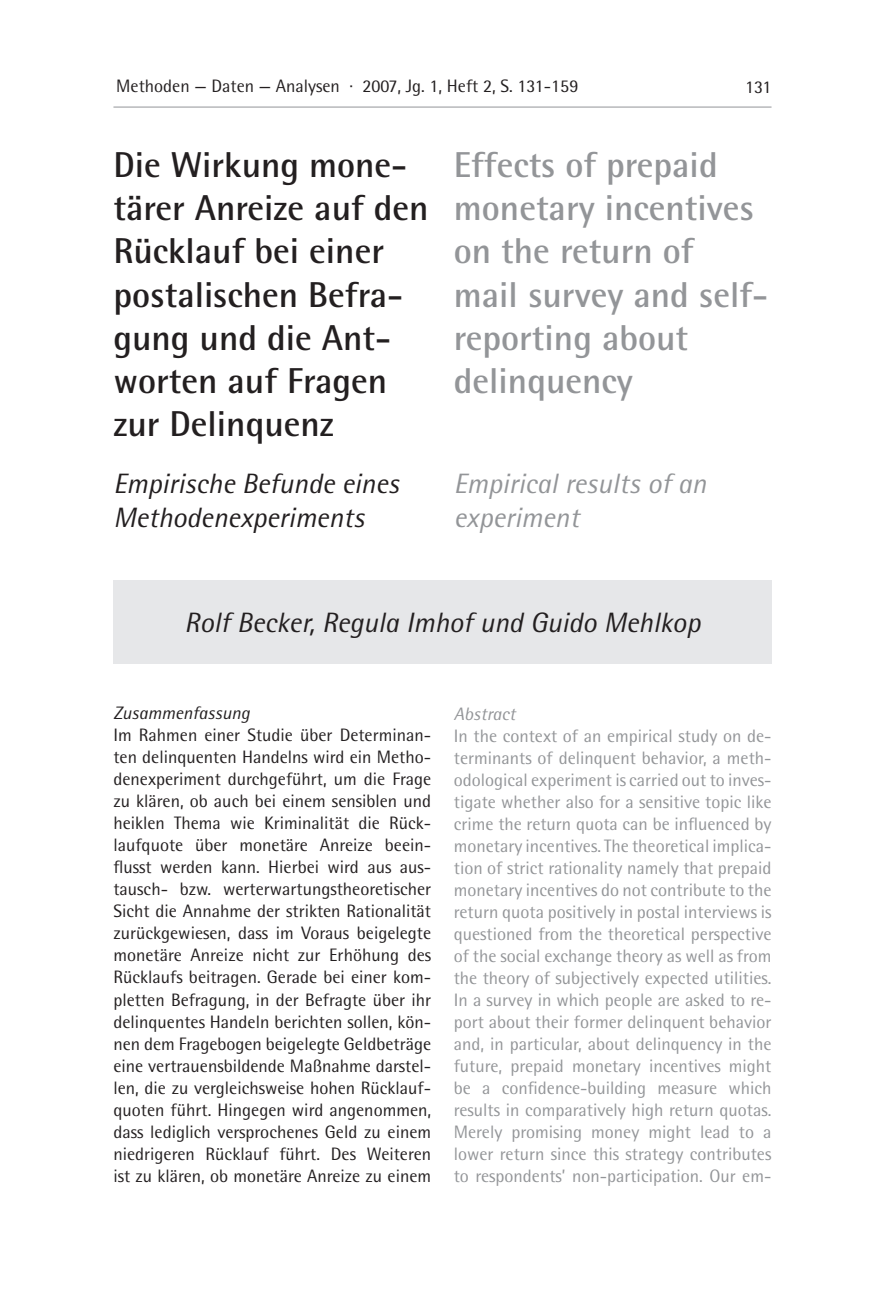
<style>
.page{position:relative;width:885px;height:1316px;background:#fff}
.page>*{position:absolute;margin:0;border:0;box-sizing:border-box;transform-origin:0 0}
.t1{font:700 36px/43.2px "Rotis Semi Sans";color:#231f20}
.t2{font:700 36px/43.2px "Rotis Semi Sans";color:#939598}
.t3{font:italic 28px/33.6px "Rotis Semi Sans";color:#231f20}
.t4{font:italic 28px/33.6px "Rotis Semi Sans";color:#939598}
.t5{font:18px/22px "Rotis Semi Sans";color:#231f20;text-align:justify}
.t6{font:18px/22px "Rotis Semi Sans";color:#939598;text-align:justify}
.t7{font:italic 18px "Rotis Semi Sans";color:#231f20}
.t8{font:italic 18px "Rotis Semi Sans";color:#939598}
</style>
<div class="page">
<hr style="left:113px;top:107px;width:658px;height:1px;background:#939598">
<div style="left:113px;top:580px;width:658px;height:83px;background:#e6e7e9"></div>
<p class="t5" style="left:116px;top:75px;width:463px">Methoden — Daten — Analysen · 2007, Jg. 1, Heft 2, S. 131-159</p>
<p class="t5" style="left:745px;top:75px;width:28px">131</p>
<h1 class="t1" style="left:113px;top:142px;width:316px">Die Wirkung mone&shy;tärer Anreize auf den<br>Rücklauf bei einer postalischen Befra&shy;gung und die Ant&shy;worten auf Fragen zur Delinquenz</h1>
<h1 class="t2" style="left:454px;top:142px;width:316px">Effects of prepaid monetary incentives on the return of<br>mail survey and self&shy;reporting about delinquency</h1>
<h2 class="t3" style="left:113px;top:466px;width:287px">Empirische Befunde eines<br>Methodenexperiments</h2>
<h2 class="t4" style="left:454px;top:466px;width:254px">Empirical results of an experiment</h2>
<h2 class="t3" style="left:185px;top:605px;width:517px">Rolf Becker, Regula Imhof und Guido Mehlkop</h2>
<p class="t7" style="left:113px;top:702px;width:138px">Zusammenfassung</p>
<p class="t5" style="left:113px;top:724px;width:319px">Im Rahmen einer Studie über Determinan&shy;ten delinquenten Handelns wird ein Metho&shy;denexperiment durchgeführt, um die Frage zu klären, ob auch bei einem sensiblen und heiklen Thema wie Kriminalität die Rück&shy;laufquote über monetäre Anreize beein&shy;flusst werden kann. Hierbei wird aus aus&shy;tausch- bzw. werterwartungstheoretischer Sicht die Annahme der strikten Rationalität zurückgewiesen, dass im Voraus beigelegte monetäre Anreize nicht zur Erhöhung des Rücklaufs beitragen. Gerade bei einer kom&shy;pletten Befragung, in der Befragte über ihr delinquentes Handeln berichten sollen, kön&shy;nen dem Fragebogen beigelegte Geldbeträge eine vertrauensbildende Maßnahme darstel&shy;len, die zu vergleichsweise hohen Rücklauf&shy;quoten führt. Hingegen wird angenommen, dass lediglich versprochenes Geld zu einem niedrigeren Rücklauf führt. Des Weiteren ist zu klären, ob monetäre Anreize zu einem</p>
<p class="t8" style="left:454px;top:703px;width:63px">Abstract</p>
<p class="t6" style="left:453px;top:724px;width:319px">In the context of an empirical study on de&shy;terminants of delinquent behavior, a meth&shy;odological experiment is carried out to inves&shy;tigate whether also for a sensitive topic like crime the return quota can be influenced by monetary incentives. The theoretical implica&shy;tion of strict rationality namely that prepaid monetary incentives do not contribute to the return quota positively in postal interviews is questioned from the theoretical perspective of the social exchange theory as well as from the theory of subjectively expected utilities.<br>In a survey in which people are asked to re&shy;port about their former delinquent behavior and, in particular, about delinquency in the future, prepaid monetary incentives might be a confidence-building measure which results in comparatively high return quotas.<br>Merely promising money might lead to a lower return since this strategy contributes to respondents’ non-participation. Our em-</p>
</div>
